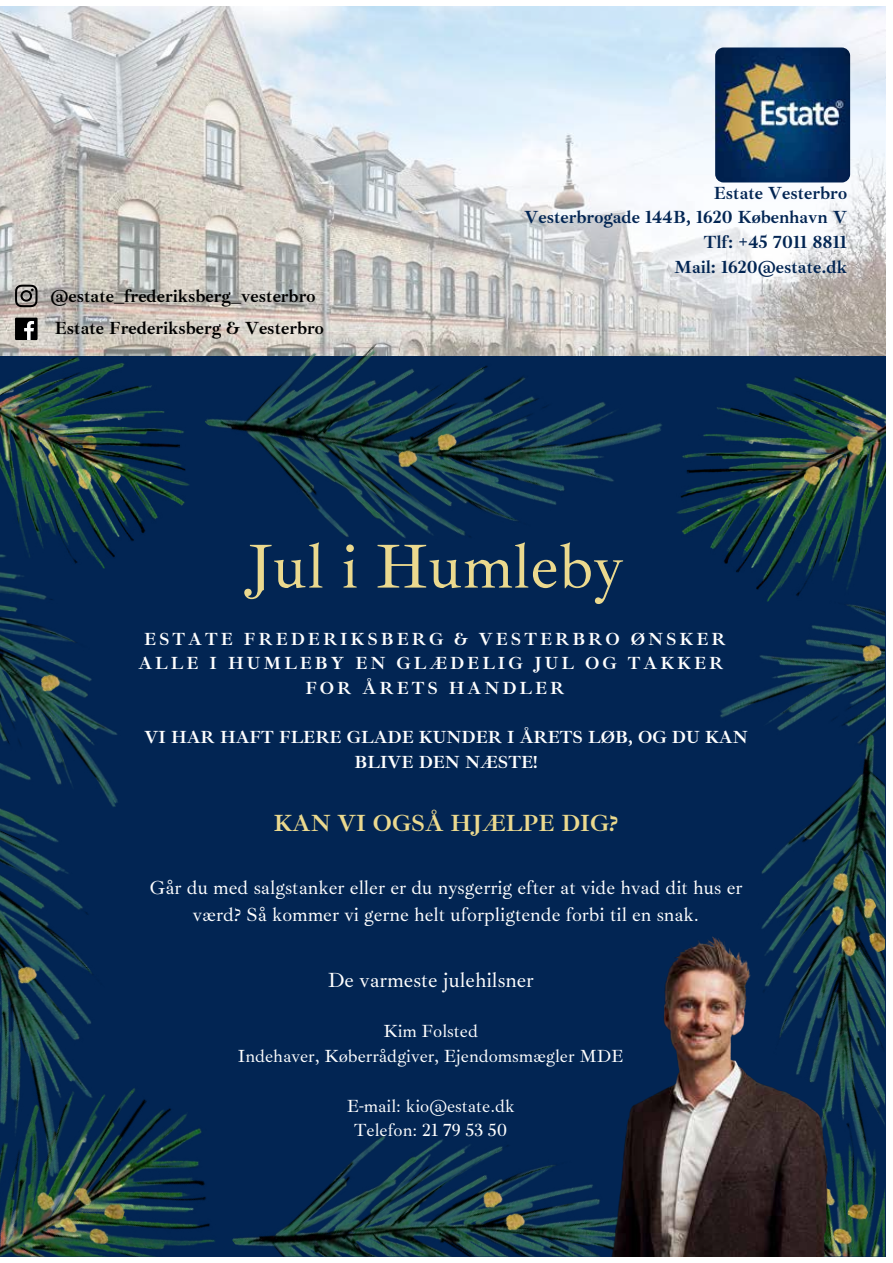
<style>
.page{position:relative;width:893px;height:1263px;background:#fff}
.page>*{position:absolute;margin:0;border:0;box-sizing:border-box;transform-origin:0 0}
.t1{font:63.45px "Ibarra Real Nova";color:#ebd98e}
.t2{font:700 24px "Ibarra Real Nova";color:#ebd98e}
.t3{font:21px "Ibarra Real Nova";color:#fff}
.t4{font:19.5px/27px "Ibarra Real Nova";color:#fff;text-align:center}
.t5{font:18px/24.8px "Ibarra Real Nova";color:#fff;text-align:center}
.t6{font:700 18px/24.8px "Ibarra Real Nova";letter-spacing:.165em;color:#fff;text-align:center}
.t7{font:700 18px/24.8px "Ibarra Real Nova";color:#022553;text-align:right}
.t8{font:700 18px "Ibarra Real Nova";color:#000}
.t9{font:700 18px/24.9px "Ibarra Real Nova";color:#fff;text-align:center}
</style>
<div class="page">
<img style="left:0;top:6px;width:885px;height:351px">
<div style="left:0;top:357px;width:885px;height:899px;background:#022553"></div>
<img style="left:205px;top:197px;width:461px;height:341px">
<img style="left:677px;top:377px;width:208px;height:172px">
<img style="left:715px;top:48px;width:135px;height:134px">
<img style="left:266px;top:1136px;width:187px;height:120px">
<img style="left:0;top:1181px;width:266px;height:75px">
<img style="left:0;top:808px;width:202px;height:373px">
<img style="left:3px;top:956px;width:47px;height:44px">
<img style="left:846px;top:425px;width:25px;height:43px">
<img style="left:803px;top:456px;width:25px;height:17px">
<img style="left:383px;top:440px;width:48px;height:44px">
<img style="left:25px;top:1175px;width:103px;height:80px">
<img style="left:715px;top:473px;width:170px;height:276px">
<img style="left:0;top:357px;width:189px;height:184px">
<img style="left:0;top:515px;width:133px;height:292px">
<img style="left:26px;top:664px;width:47px;height:44px">
<img style="left:847px;top:635px;width:38px;height:43px">
<img style="left:453px;top:749px;width:432px;height:507px">
<img style="left:422px;top:423px;width:48px;height:44px">
<div style="left:15px;top:318px;width:23px;height:22px;background:#000"></div>
<svg style="left:24px;top:321px;width:10px;height:19px"></svg>
<svg style="left:15px;top:285px;width:23px;height:22px"></svg>
<p class="t8" style="left:50px;top:286px;width:266px">@estate_frederiksberg_vesterbro</p>
<p class="t8" style="left:55px;top:318px;width:270px">Estate Frederiksberg &amp; Vesterbro</p>
<p class="t7" style="left:524px;top:181px;width:324px">Estate Vesterbro<br>Vesterbrogade 144B, 1620 København V<br>Tlf: +45 7011 8811<br>Mail: 1620@estate.dk</p>
<h1 class="t1" style="left:246px;top:531px;width:378px">Jul i Humleby</h1>
<p class="t6" style="left:138px;top:627px;width:589px">ESTATE FREDERIKSBERG &amp; VESTERBRO ØNSKER<br>ALLE I HUMLEBY EN GLÆDELIG JUL OG TAKKER<br>FOR ÅRETS HANDLER</p>
<p class="t9" style="left:145px;top:725px;width:605px">VI HAR HAFT FLERE GLADE KUNDER I ÅRETS LØB, OG DU KAN<br>BLIVE DEN NÆSTE!</p>
<p class="t2" style="left:274px;top:810px;width:346px">KAN VI OGSÅ HJÆLPE DIG?</p>
<p class="t4" style="left:150px;top:874px;width:594px">Går du med salgstanker eller er du nysgerrig efter at vide hvad dit hus er værd? Så kommer vi gerne helt uforpligtende forbi til en snak.</p>
<p class="t3" style="left:328px;top:968px;width:208px">De varmeste julehilsner</p>
<p class="t5" style="left:238px;top:1019px;width:387px">Kim Folsted<br>Indehaver, Køberrådgiver, Ejendomsmægler MDE</p>
<p class="t5" style="left:347px;top:1093px;width:170px">E-mail: kio@estate.dk<br>Telefon: 21 79 53 50</p>
</div>
